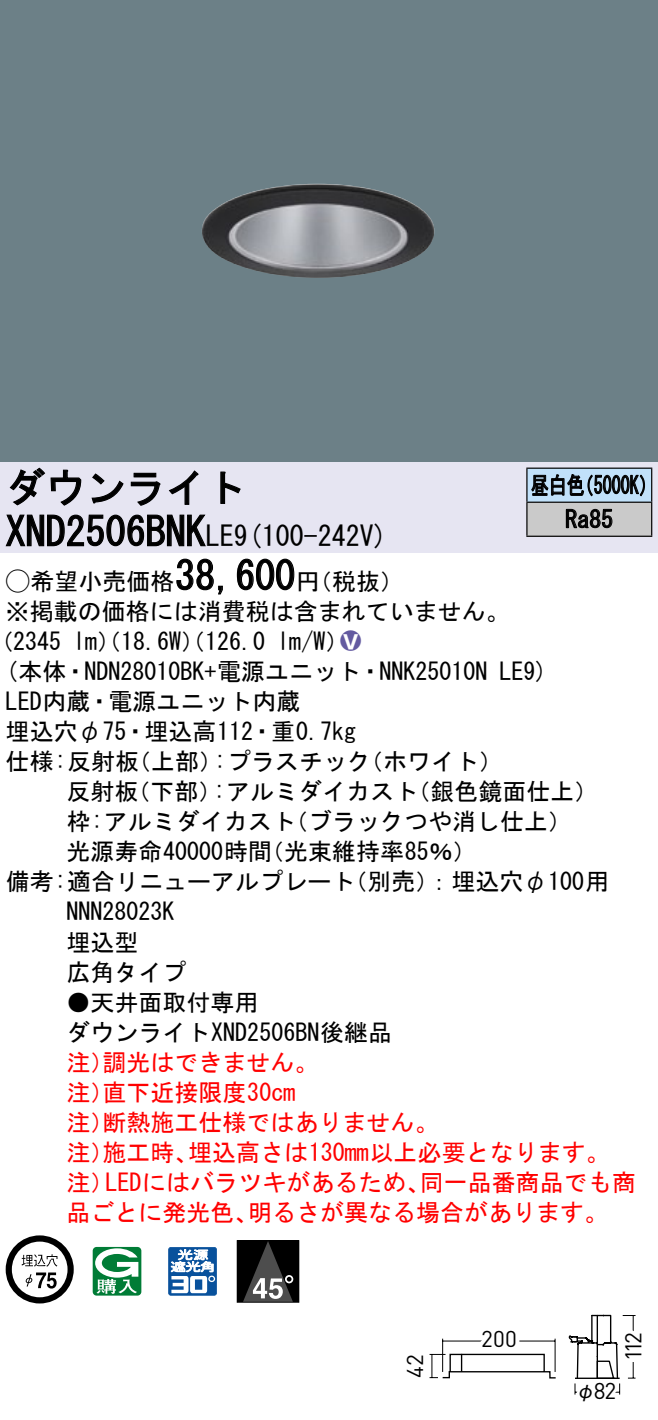
<style>
.page{position:relative;width:658px;height:1420px;background:#fff}
.page>*{position:absolute;margin:0;border:0;box-sizing:border-box;transform-origin:0 0}
.t1{font:40px "MS Gothic";color:#000}
.t2{font:28px "MS Gothic";color:#000}
.t3{font:24px/30px "MS Gothic";color:#000}
.t4{font:24px/30px "MS Gothic";color:#f00}
.t5{font:24px/34px "MS Gothic";color:#000;scale:.75 1}
.t6{font:24px "Ford Classification 1";color:#635aa0}
.t7{font:22.8px "DINOT";letter-spacing:-.02em;color:#000}
.t8{font:20px "Gothic BBB Pro Medium 90 pv RKSJ H";color:#000}
.s1{font-size:28px}
.s2{font-family:"Ford Classification 1"}
.s3{color:#fff}
</style>
<div class="page">
<div style="left:0;top:0;width:658px;height:462px;background:#6c8087"></div>
<img style="left:202px;top:184px;width:232px;height:94px">
<div style="left:0;top:462px;width:658px;height:90px;background:#e6e5f2"></div>
<svg style="left:9px;top:467px;width:73px;height:39px"></svg>
<svg style="left:91px;top:473px;width:33px;height:30px"></svg>
<svg style="left:130px;top:472px;width:30px;height:34px"></svg>
<svg style="left:168px;top:470px;width:30px;height:35px"></svg>
<svg style="left:220px;top:471px;width:21px;height:33px"></svg>
<svg style="left:5px;top:514px;width:201px;height:32px"></svg>
<svg style="left:176px;top:558px;width:47px;height:37px"></svg>
<svg style="left:236px;top:558px;width:59px;height:32px"></svg>
<svg style="left:6px;top:1235px;width:68px;height:68px"></svg>
<svg style="left:93px;top:1246px;width:48px;height:49px"></svg>
<svg style="left:168px;top:1247px;width:49px;height:48px"></svg>
<div style="left:237px;top:1239px;width:62px;height:63px;border:1px solid #000"></div>
<div style="left:237px;top:1240px;width:62px;height:61px;background:#000"></div>
<svg style="left:243px;top:1241px;width:50px;height:60px"></svg>
<div style="left:527px;top:468px;width:124px;height:34px;background:#c1e1fa"></div>
<div style="left:527px;top:502px;width:124px;height:34px;background:#cacaca"></div>
<hr style="left:526px;top:467px;width:126px;height:2px;background:#000">
<hr style="left:526px;top:468px;width:1px;height:33px;background:#000">
<hr style="left:651px;top:468px;width:1px;height:33px;background:#000">
<hr style="left:526px;top:501px;width:126px;height:2px;background:#000">
<hr style="left:526px;top:502px;width:1px;height:33px;background:#000">
<hr style="left:651px;top:502px;width:1px;height:33px;background:#000">
<hr style="left:526px;top:535px;width:126px;height:2px;background:#000">
<svg style="left:531px;top:474px;width:114px;height:23px"></svg>
<svg style="left:565px;top:508px;width:47px;height:20px"></svg>
<svg style="left:429px;top:1338px;width:127px;height:41px"></svg>
<svg style="left:568px;top:1314px;width:68px;height:81px"></svg>
<h1 class="t1" style="left:6px;top:467px;width:242px">ダウンライト</h1>
<p class="t2" style="left:234px;top:522px;width:155px">(9 100-242 (V</p>
<h1 class="t1" style="left:6px;top:511px;width:230px">XND2506BNK<span class="s1">LE</span></h1>
<h1 class="t1" style="left:175px;top:555px;width:121px">38,600</h1>
<p class="t3" style="left:6px;top:566px;width:505px"><span class="s2">A</span>希望小売価格<br>※掲載の価格には消費税は含まれていません。</p>
<p class="t6" style="left:340px;top:629px;width:22px">2<span class="s3">8</span></p>
<p class="t3" style="left:296px;top:566px;width:109px">（円税抜(</p>
<p class="t3" style="left:277px;top:626px;width:73px">l m (W/</p>
<p class="t3" style="left:-11px;top:626px;width:74px">（2345</p>
<p class="t3" style="left:73px;top:626px;width:193px">lm）（18.6 ）（W 126.0</p>
<p class="t5" style="left:565px;top:468px;width:65px;text-indent:-34px">昼白色<br>Ra85</p>
<p class="t5" style="left:575px;top:468px;width:109px">（5000 (K</p>
<p class="t3" style="left:6px;top:656px;width:483px">(本体・NDN28010BK+電源ユニット・NNK25010N</p>
<p class="t3" style="left:6px;top:686px;width:296px">LED内蔵・電源ユニット内蔵</p>
<p class="t3" style="left:6px;top:716px;width:352px">埋込穴φ75・埋込高112・重0.7kg</p>
<p class="t3" style="left:359px;top:746px;width:145px">（ホワイト(</p>
<p class="t3" style="left:214px;top:746px;width:158px">:プラスチック</p>
<p class="t3" style="left:6px;top:746px;width:135px">仕様:反射板</p>
<p class="t3" style="left:127px;top:746px;width:97px">（上部）</p>
<p class="t3" style="left:499px;top:656px;width:50px">LE (9</p>
<p class="t3" style="left:66px;top:776px;width:73px">反射板</p>
<p class="t3" style="left:126px;top:776px;width:97px">（下部）</p>
<p class="t3" style="left:213px;top:776px;width:206px">:アルミダイカスト</p>
<p class="t3" style="left:406px;top:776px;width:193px">（銀色鏡面仕上(</p>
<p class="t3" style="left:284px;top:806px;width:290px">（ブラックつや消し仕上(</p>
<p class="t3" style="left:260px;top:806px;width:218px;text-indent:-193px">枠:アルミダイカスト<br>（光束維持率85％(</p>
<p class="t3" style="left:66px;top:836px;width:207px">光源寿命40000時間</p>
<p class="t3" style="left:66px;top:866px;width:290px;text-indent:-61px">備考:適合リニューアルプレート<br>NNN28023K<br>埋込型<br>広角タイプ</p>
<p class="t3" style="left:66px;top:986px;width:327px">●天井面取付専用<br>ダウンライトXND2506BN後継品</p>
<p class="t4" style="left:102px;top:1046px;width:217px">調光はできません。</p>
<p class="t3" style="left:343px;top:866px;width:267px">（別売：）埋込穴φ100用</p>
<p class="t4" style="left:102px;top:1046px;width:194px;text-indent:-36px">注）<br>直下近接限度30cm</p>
<p class="t4" style="left:102px;top:1076px;width:337px;text-indent:-36px">注）<br>断熱施工仕様ではありません。</p>
<p class="t4" style="left:66px;top:1106px;width:49px">注）</p>
<p class="t4" style="left:188px;top:1136px;width:423px">埋込高さは130mm以上必要となります。</p>
<p class="t4" style="left:102px;top:1136px;width:97px">施工時、</p>
<p class="t4" style="left:66px;top:1136px;width:49px">注）</p>
<p class="t4" style="left:66px;top:1166px;width:49px">注）</p>
<p class="t4" style="left:105px;top:1166px;width:326px">LEDにはバラツキがあるため、</p>
<p class="t4" style="left:420px;top:1166px;width:217px">同一品番商品でも商</p>
<p class="t4" style="left:66px;top:1196px;width:193px">品ごとに発光色、</p>
<p class="t4" style="left:248px;top:1196px;width:362px">明るさが異なる場合があります。</p>
<p class="t7" style="left:399px;top:1377px;width:25px;rotate:-90deg">42</p>
<p class="t7" style="left:481px;top:1322px;width:37px">200</p>
<p class="t7" style="left:593px;top:1374px;width:24px">82</p>
<p class="t8" style="left:575px;top:1374px;width:21px">φ</p>
<p class="t7" style="left:617px;top:1360px;width:30px;rotate:-90deg">112</p>
</div>
